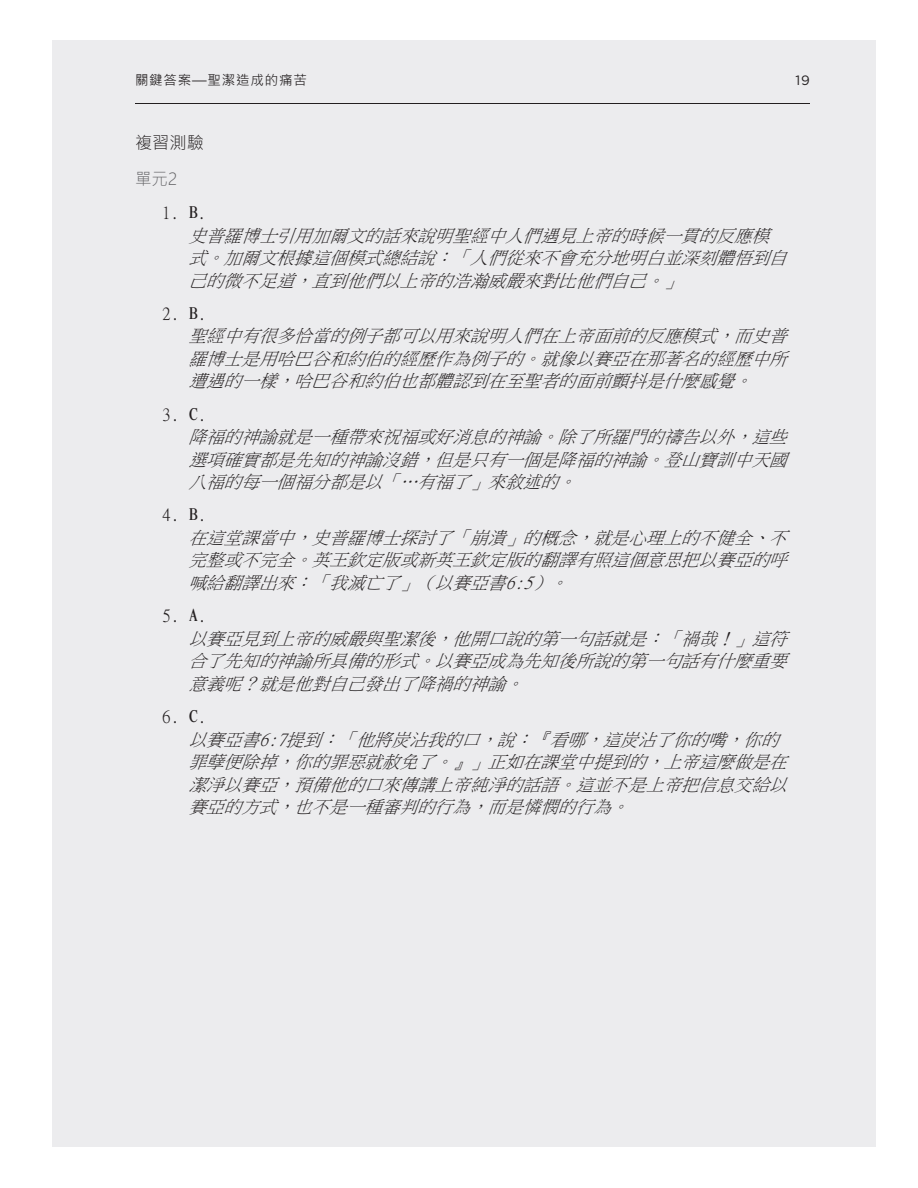
<style>
.page{position:relative;width:918px;height:1188px;background:#fff}
.page>*{position:absolute;margin:0;border:0;box-sizing:border-box;transform-origin:0 0}
.Questions-bullet1{font:italic 17.25px/22.5px "Ming Li U";color:#231f20}
.Sub_A_Main_before_B{font:300 17.25px "Microsoft Jheng Hei";color:#231f20}
.Heading_3b{font:300 16.5px "Microsoft Jheng Hei";color:#636366}
.t1{font:13.5px "Microsoft Jheng Hei";letter-spacing:.06em;color:#231f20}
.t2{font:13.5px "Gotham";color:#231f20}
.s1{font-style:normal}
.s2{font-family:"DF Ming XB WIN BF";font-style:normal}
</style>
<div class="page">
<div style="left:52px;top:40px;width:824px;height:1108px;background:#ececee"></div>
<hr style="left:135px;top:103px;width:675px;height:1px;background:#231f20">
<p class="t1" style="left:135px;top:71px;width:173px">關鍵答案—聖潔造成的痛苦</p>
<p class="t2" style="left:796px;top:71px;width:16px">19</p>
<p class="Sub_A_Main_before_B" style="left:135px;top:132px;width:70px">複習測驗</p>
<p class="Heading_3b" style="left:135px;top:168px;width:44px">單元2</p>
<p class="Questions-bullet1" style="left:189px;top:202px;width:606px;text-indent:-27px"><span class="s1">1.</span> <span class="s2">B</span><span class="s1">.<br></span>史普羅博士引用加爾文的話來說明聖經中人們遇見上帝的時候一貫的反應模式。加爾文根據這個模式總結說：「人們從來不會充分地明白並深刻體悟到自己的微不足道，直到他們以上帝的浩瀚威嚴來對比他們自己。」</p>
<p class="Questions-bullet1" style="left:189px;top:302px;width:606px;text-indent:-27px"><span class="s1">2.</span> <span class="s2">B</span><span class="s1">.<br></span>聖經中有很多恰當的例子都可以用來說明人們在上帝面前的反應模式，而史普羅博士是用哈巴谷和約伯的經歷作為例子的。就像以賽亞在那著名的經歷中所遭遇的一樣，哈巴谷和約伯也都體認到在至聖者的面前顫抖是什麼感覺。</p>
<p class="Questions-bullet1" style="left:189px;top:403px;width:606px;text-indent:-27px"><span class="s1">3.</span> <span class="s2">C</span><span class="s1">.<br></span>降福的神諭就是一種帶來祝福或好消息的神諭。除了所羅門的禱告以外，這些選項確實都是先知的神諭沒錯，但是只有一個是降福的神諭。登山寶訓中天國八福的每一個福分都是以「…有福了」來敘述的。</p>
<p class="Questions-bullet1" style="left:189px;top:504px;width:606px;text-indent:-27px"><span class="s1">4.</span> <span class="s2">B</span><span class="s1">.<br></span>在這堂課當中，史普羅博士探討了「崩潰」的概念，就是心理上的不健全、不完整或不完全。英王欽定版或新英王欽定版的翻譯有照這個意思把以賽亞的呼喊給翻譯出來：「我滅亡了」（以賽亞書6:5）。</p>
<p class="Questions-bullet1" style="left:189px;top:605px;width:606px;text-indent:-27px"><span class="s1">5.</span> <span class="s2">A</span><span class="s1">.<br></span>以賽亞見到上帝的威嚴與聖潔後，他開口說的第一句話就是：「禍哉！」這符合了先知的神諭所具備的形式。以賽亞成為先知後所說的第一句話有什麼重要意義呢？就是他對自己發出了降禍的神諭。</p>
<p class="Questions-bullet1" style="left:189px;top:706px;width:606px;text-indent:-27px"><span class="s1">6.</span> <span class="s2">C</span><span class="s1">.<br></span>以賽亞書6:7提到：「他將炭沾我的口，說：『看哪，這炭沾了你的嘴，你的罪孽便除掉，你的罪惡就赦免了。』」正如在課堂中提到的，上帝這麼做是在潔淨以賽亞，預備他的口來傳講上帝純淨的話語。這並不是上帝把信息交給以賽亞的方式，也不是一種審判的行為，而是憐憫的行為。</p>
</div>
